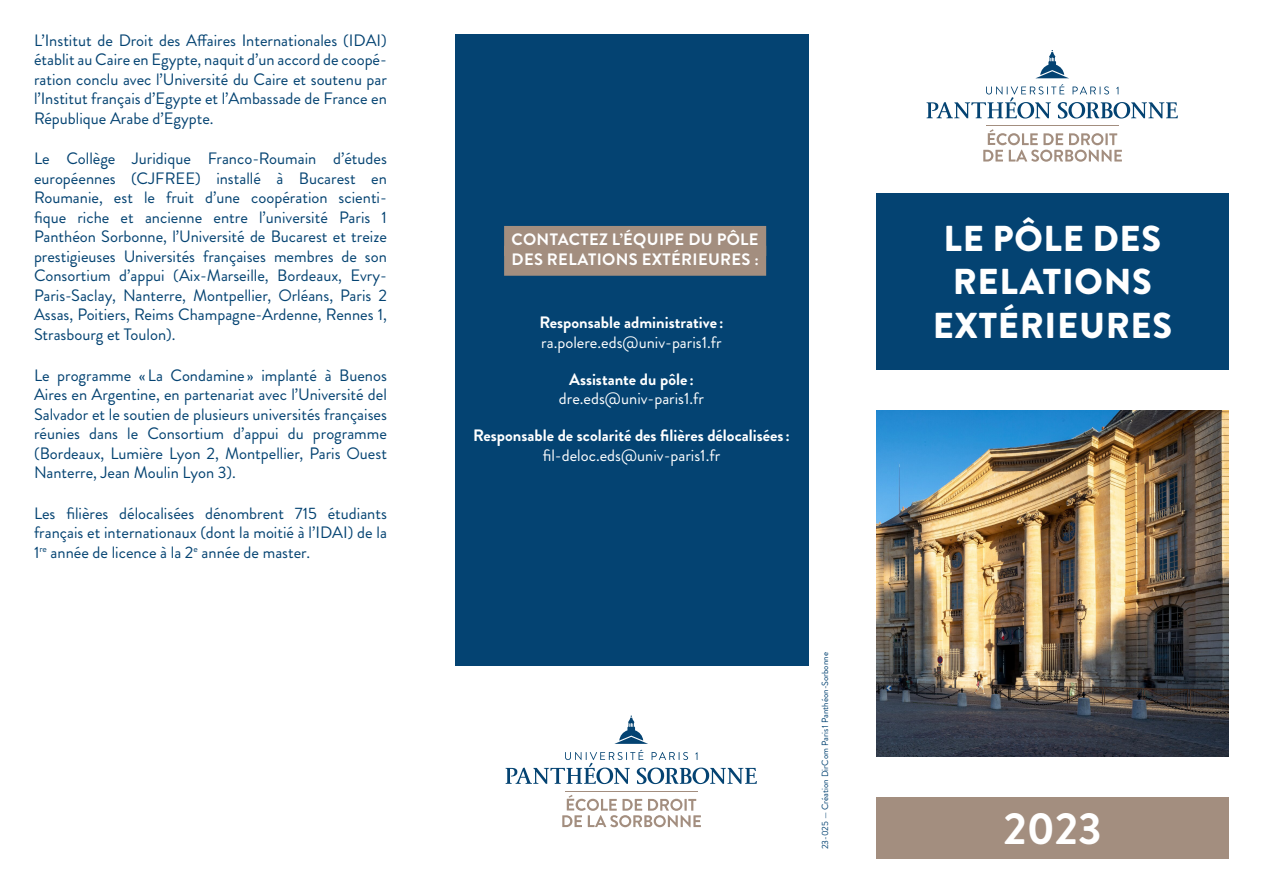
<style>
.page{position:relative;width:1263px;height:893px;background:#fff}
.page>*{position:absolute;margin:0;border:0;box-sizing:border-box;transform-origin:0 0}
.t1{font:700 45px "Brandon Grotesque";color:#fff}
.t2{font:900 36px/43.2px "Brandon Grotesque";letter-spacing:.02em;color:#fff;text-align:center}
.t3{font:16.5px/19.5px "Brandon Grotesque";color:#044372;text-align:justify}
.t4{font:16.5px/19.8px "Brandon Grotesque";color:#fff}
.Style_de_paragraphe{font:700 16.5px/19.8px "Brandon Grotesque";color:#fff;text-align:center}
.Style_de_paragraphe-2{font:700 16.5px/19.8px "Brandon Grotesque";letter-spacing:.02em;color:#fff}
.t5{font:9px "Brandon Grotesque";color:#044372}
.s1{font-weight:700}
.s2{font-weight:400}
</style>
<div class="page">
<div style="left:455px;top:34px;width:353px;height:631px;background:#044372"></div>
<div style="left:504px;top:226px;width:262px;height:30px;background:#a38e7f"></div>
<div style="left:504px;top:246px;width:262px;height:30px;background:#a38e7f"></div>
<svg style="left:1036px;top:50px;width:32px;height:28px"></svg>
<hr style="left:986px;top:126px;width:132px;height:1px;background:#a38e7f">
<svg style="left:926px;top:84px;width:252px;height:35px"></svg>
<svg style="left:983px;top:129px;width:139px;height:33px"></svg>
<div style="left:876px;top:193px;width:353px;height:177px;background:#044372"></div>
<div style="left:876px;top:797px;width:353px;height:62px;background:#a38e7f"></div>
<img style="left:876px;top:410px;width:353px;height:347px">
<svg style="left:614px;top:715px;width:34px;height:29px"></svg>
<hr style="left:565px;top:791px;width:132px;height:1px;background:#a38e7f">
<svg style="left:506px;top:750px;width:251px;height:34px"></svg>
<svg style="left:562px;top:795px;width:139px;height:32px"></svg>
<p class="t3" style="left:34px;top:30px;width:354px">L’Institut de Droit des Affaires Internationales (IDAI) établit au Caire en Egypte, naquit d’un accord de coopé&shy;ration conclu avec l’Université du Caire et soutenu par l’Institut français d’Egypte et l’Ambassade de France en République Arabe d’Egypte.</p>
<p class="t3" style="left:34px;top:149px;width:354px">Le Collège Juridique Franco-Roumain d’études européennes (CJFREE) installé à Bucarest en Roumanie, est le fruit d’une coopération scienti&shy;fique riche et ancienne entre l’université Paris 1<br>Panthéon Sorbonne, l’Université de Bucarest et treize prestigieuses Universités françaises membres de son Consortium d’appui (Aix-Marseille, Bordeaux, Evry-Paris-Saclay, Nanterre, Montpellier, Orléans, Paris 2<br>Assas, Poitiers, Reims Champagne-Ardenne, Rennes 1, Strasbourg et Toulon).</p>
<p class="t3" style="left:34px;top:365px;width:354px">Le programme « La Condamine » implanté à Buenos Aires en Argentine, en partenariat avec l’Université del Salvador et le soutien de plusieurs universités françaises réunies dans le Consortium d’appui du programme (Bordeaux, Lumière Lyon 2, Montpellier, Paris Ouest Nanterre, Jean Moulin Lyon 3).</p>
<p class="t3" style="left:34px;top:504px;width:354px">Les filières délocalisées dénombrent 715 étudiants français et internationaux (dont la moitié à l’IDAI) de la 1<sup>re</sup> année de licence à la 2<sup>e</sup> année de master.</p>
<p class="Style_de_paragraphe-2" style="left:511px;top:230px;width:249px">CONTACTEZ L’ÉQUIPE DU PÔLE<br>DES RELATIONS EXTÉRIEURES :</p>
<p class="t4" style="left:539px;top:313px;width:186px"><span class="s1">Responsable administrative : </span>ra.polere.eds@univ-paris1.fr</p>
<p class="t4" style="left:559px;top:369px;width:147px;text-align:center"><span class="s1">Assistante du pôle : </span>dre.eds@univ-paris1.fr</p>
<p class="Style_de_paragraphe" style="left:473px;top:426px;width:318px">Responsable de scolarité des filières délocalisées: <span class="s2">fil-deloc.eds@univ-paris1.fr</span></p>
<p class="t5" style="left:819px;top:849px;width:199px;rotate:-90deg">23-025 — Création DirCom Paris1 Panthéon-Sorbonne</p>
<p class="t2" style="left:933px;top:218px;width:241px">LE PÔLE DES<br>RELATIONS<br>EXTÉRIEURES</p>
<p class="t1" style="left:1003px;top:797px;width:100px">2023</p>
</div>
